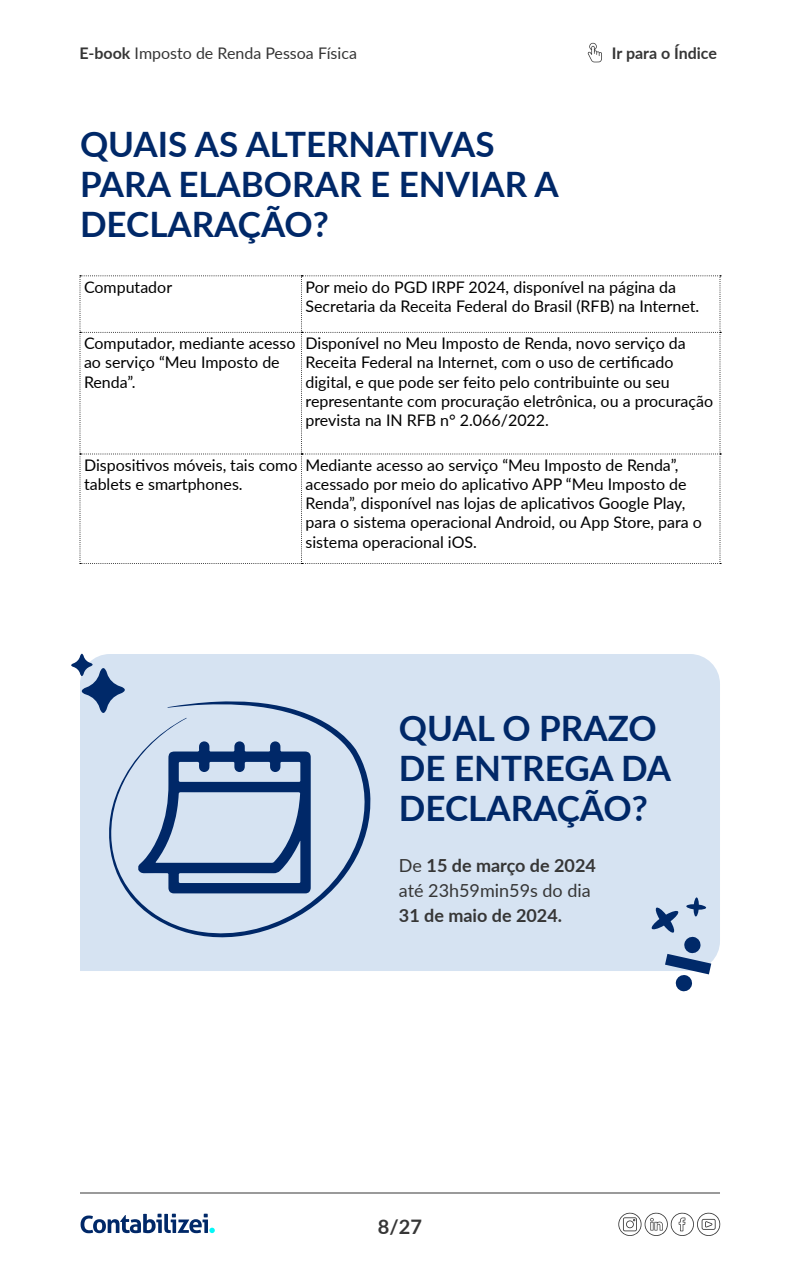
<style>
.page{position:relative;width:800px;height:1280px;background:#fff}
.page>*{position:absolute;margin:0;border:0;box-sizing:border-box;transform-origin:0 0}
.t1{font:700 35px/40px "Lato";color:#002868}
.t2{font:700 20px "Lato";color:#363636}
.t3{font:18px/25px "Lato";color:#363636}
.t4{font:700 18px "Lato";color:#363636}
.t5{font:16px/19.2px "Lato";color:#000}
.t6{font:16px "Lato";color:#363636}
.t7{font:700 16px "Lato";color:#363636}
.s1{font-weight:700}
</style>
<div class="page">
<svg style="left:81px;top:1214px;width:134px;height:19px"></svg>
<svg style="left:618px;top:1212px;width:103px;height:24px"></svg>
<svg style="left:588px;top:43px;width:14px;height:19px"></svg>
<hr style="left:80px;top:1193px;width:640px;height:1px;background:#363636">
<div style="left:80px;top:654px;width:640px;height:317px;background:#d6e3f2"></div>
<svg style="left:80px;top:275px;width:641px;height:289px"></svg>
<svg style="left:98px;top:701px;width:279px;height:258px;fill:#d6e3f2"></svg>
<svg style="left:651px;top:897px;width:60px;height:95px"></svg>
<svg style="left:71px;top:654px;width:54px;height:59px"></svg>
<p class="t6" style="left:79px;top:42px;width:279px"><span class="s1">E-book</span> Imposto de Renda Pessoa Física</p>
<p class="t7" style="left:612px;top:41px;width:107px">Ir para o Índice</p>
<h1 class="t1" style="left:80px;top:123px;width:480px">QUAIS AS ALTERNATIVAS<br>PARA ELABORAR E ENVIAR A<br>DECLARAÇÃO?</h1>
<p class="t5" style="left:84px;top:277px;width:90px">Computador</p>
<p class="t5" style="left:306px;top:277px;width:395px">Por meio do PGD IRPF 2024, disponível na página da<br>Secretaria da Receita Federal do Brasil (RFB) na Internet.</p>
<p class="t5" style="left:84px;top:333px;width:213px">Computador, mediante acesso ao serviço “Meu Imposto de<br>Renda”.</p>
<p class="t5" style="left:306px;top:333px;width:409px">Disponível no Meu Imposto de Renda, novo serviço da Receita Federal na Internet, com o uso de certificado digital, e que pode ser feito pelo contribuinte ou seu representante com procuração eletrônica, ou a procuração prevista na IN RFB n° 2.066/2022.</p>
<p class="t5" style="left:84px;top:455px;width:215px">Dispositivos móveis, tais como tablets e smartphones.</p>
<p class="t5" style="left:306px;top:455px;width:398px">Mediante acesso ao serviço “Meu Imposto de Renda”, acessado por meio do aplicativo APP “Meu Imposto de Renda”, disponível nas lojas de aplicativos Google Play, para o sistema operacional Android, ou App Store, para o sistema operacional iOS.</p>
<h1 class="t1" style="left:399px;top:707px;width:274px">QUAL O PRAZO<br>DE ENTREGA DA<br>DECLARAÇÃO?</h1>
<p class="t3" style="left:399px;top:852px;width:198px">De <span class="s1">15 de março de 2024 </span>até 23h59min59s do dia</p>
<p class="t4" style="left:399px;top:902px;width:165px">31 de maio de 2024.</p>
<p class="t2" style="left:378px;top:1212px;width:46px">8/27</p>
</div>
